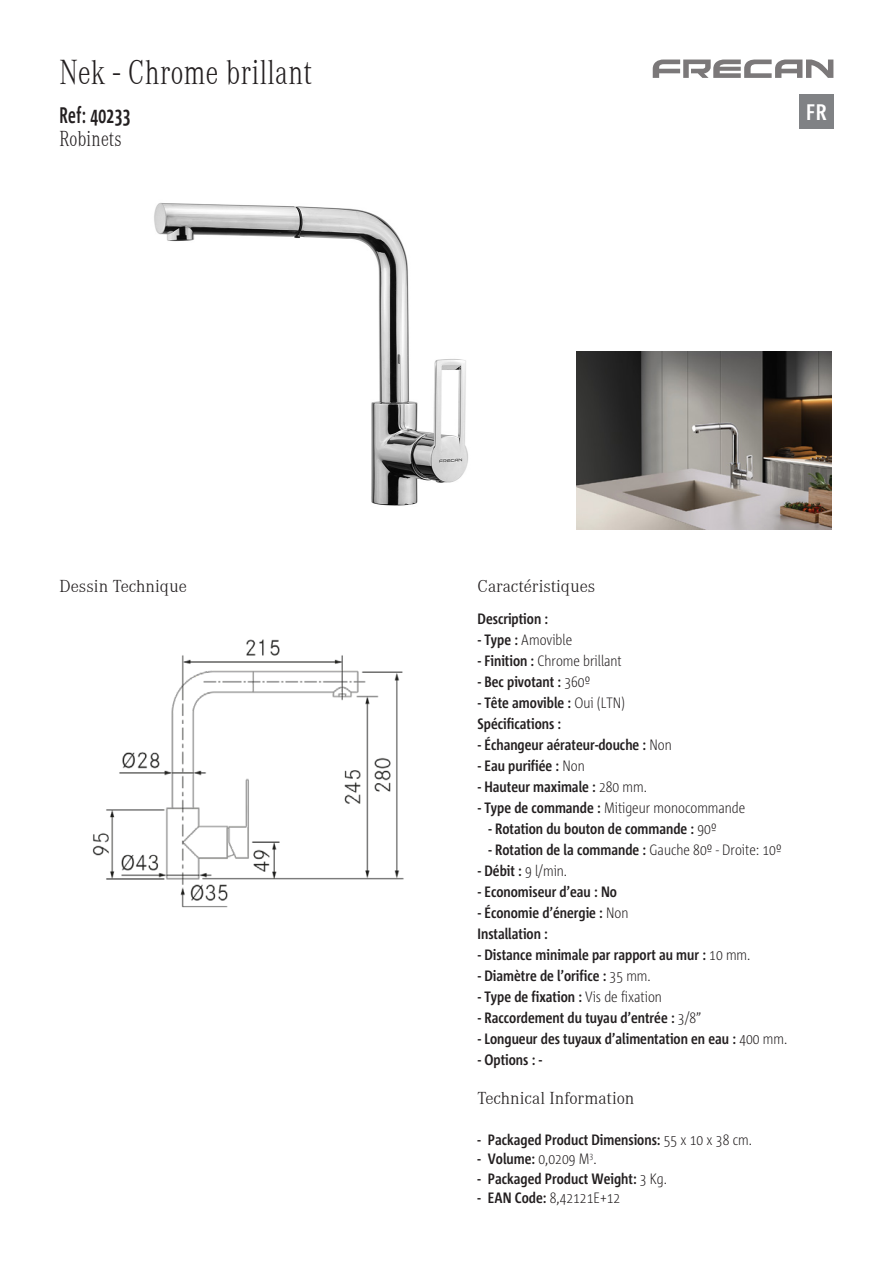
<style>
.page{position:relative;width:893px;height:1263px;background:#fff}
.page>*{position:absolute;margin:0;border:0;box-sizing:border-box;transform-origin:0 0}
.t1{font:300 36px "Corporate A";letter-spacing:.02em;color:#231f20;scale:.77 1}
.t2{font:700 22.5px "Corpid Cd";letter-spacing:.02em;color:#231f20;scale:.77 1}
.t3{font:300 22.5px "Corporate A";letter-spacing:.02em;color:#231f20;scale:.77 1}
.t4{font:700 22.5px "Corpid Cd";color:#fff}
.t5{font:300 18px "Corporate A";color:#231f20}
.t6{font:700 15px/21px "Corpid Cd";color:#231f20}
.t7{font:300 15px "Corpid Cd";color:#231f20}
.s1{font-weight:700}
.s2{font-weight:300}
</style>
<div class="page">
<div style="left:799px;top:94px;width:34px;height:34px;background:#808285"></div>
<svg style="left:653px;top:60px;width:180px;height:18px"></svg>
<img style="left:154px;top:203px;width:314px;height:303px">
<img style="left:576px;top:352px;width:255px;height:177px">
<img style="left:92px;top:639px;width:312px;height:269px">
<h1 class="t1" style="left:60px;top:52px;width:329px">Nek - Chrome brillant</h1>
<h2 class="t2" style="left:60px;top:103px;width:94px">Ref: 40233</h2>
<h2 class="t3" style="left:60px;top:126px;width:82px">Robinets</h2>
<h2 class="t4" style="left:806px;top:100px;width:22px">FR</h2>
<p class="t5" style="left:60px;top:577px;width:129px">Dessin Technique</p>
<p class="t5" style="left:478px;top:577px;width:119px">Caractéristiques</p>
<p class="t6" style="left:478px;top:609px;width:72px">Description :</p>
<p class="t7" style="left:478px;top:632px;width:96px"><span class="s1">- Type :</span> Amovible</p>
<p class="t7" style="left:478px;top:653px;width:146px"><span class="s1">- Finition :</span> Chrome brillant</p>
<p class="t6" style="left:478px;top:672px;width:114px">- Bec pivotant : <span class="s2">360º</span></p>
<p class="t6" style="left:478px;top:693px;width:149px">- Tête amovible : <span class="s2">Oui (LTN)<br></span>Spécifications :</p>
<p class="t6" style="left:478px;top:735px;width:196px">- Échangeur aérateur-douche : <span class="s2">Non</span></p>
<p class="t6" style="left:478px;top:756px;width:109px">- Eau purifiée : <span class="s2">Non</span></p>
<p class="t6" style="left:478px;top:777px;width:171px">- Hauteur maximale : <span class="s2">280 mm.</span></p>
<p class="t7" style="left:478px;top:800px;width:269px"><span class="s1">- Type de commande :</span> Mitigeur monocommande</p>
<p class="t6" style="left:488px;top:819px;width:230px">- Rotation du bouton de commande : <span class="s2">90º</span></p>
<p class="t6" style="left:488px;top:840px;width:295px">- Rotation de la commande : <span class="s2">Gauche 80º - Droite: 10º</span></p>
<p class="t6" style="left:478px;top:861px;width:91px">- Débit : <span class="s2">9 l/min.</span></p>
<p class="t6" style="left:478px;top:882px;width:141px">- Economiseur d’eau : No</p>
<p class="t6" style="left:478px;top:903px;width:152px">- Économie d’énergie : <span class="s2">Non<br></span>Installation :</p>
<p class="t6" style="left:478px;top:945px;width:274px">- Distance minimale par rapport au mur : <span class="s2">10 mm.</span></p>
<p class="t6" style="left:478px;top:966px;width:175px">- Diamètre de l’orifice : <span class="s2">35 mm.</span></p>
<p class="t6" style="left:478px;top:987px;width:186px">- Type de fixation : <span class="s2">Vis de fixation</span></p>
<p class="t6" style="left:478px;top:1008px;width:226px">- Raccordement du tuyau d’entrée : <span class="s2">3/8”</span></p>
<p class="t6" style="left:478px;top:1029px;width:311px">- Longueur des tuyaux d’alimentation en eau : <span class="s2">400 mm.</span></p>
<p class="t6" style="left:478px;top:1050px;width:66px">- Options : -</p>
<p class="t5" style="left:477px;top:1088px;width:159px">Technical Information</p>
<p class="t6" style="left:477px;top:1129px;width:276px">- Packaged Product Dimensions: <span class="s2">55 x 10 x 38 cm.</span></p>
<p class="t6" style="left:477px;top:1149px;width:121px">- Volume: <span class="s2">0,0209 M</span><sup>3</sup><span class="s2">.</span></p>
<p class="t6" style="left:477px;top:1168px;width:191px">- Packaged Product Weight: <span class="s2">3 Kg.</span></p>
<p class="t7" style="left:477px;top:1190px;width:144px"><span class="s1">- EAN Code:</span> 8,42121E+12</p>
</div>
